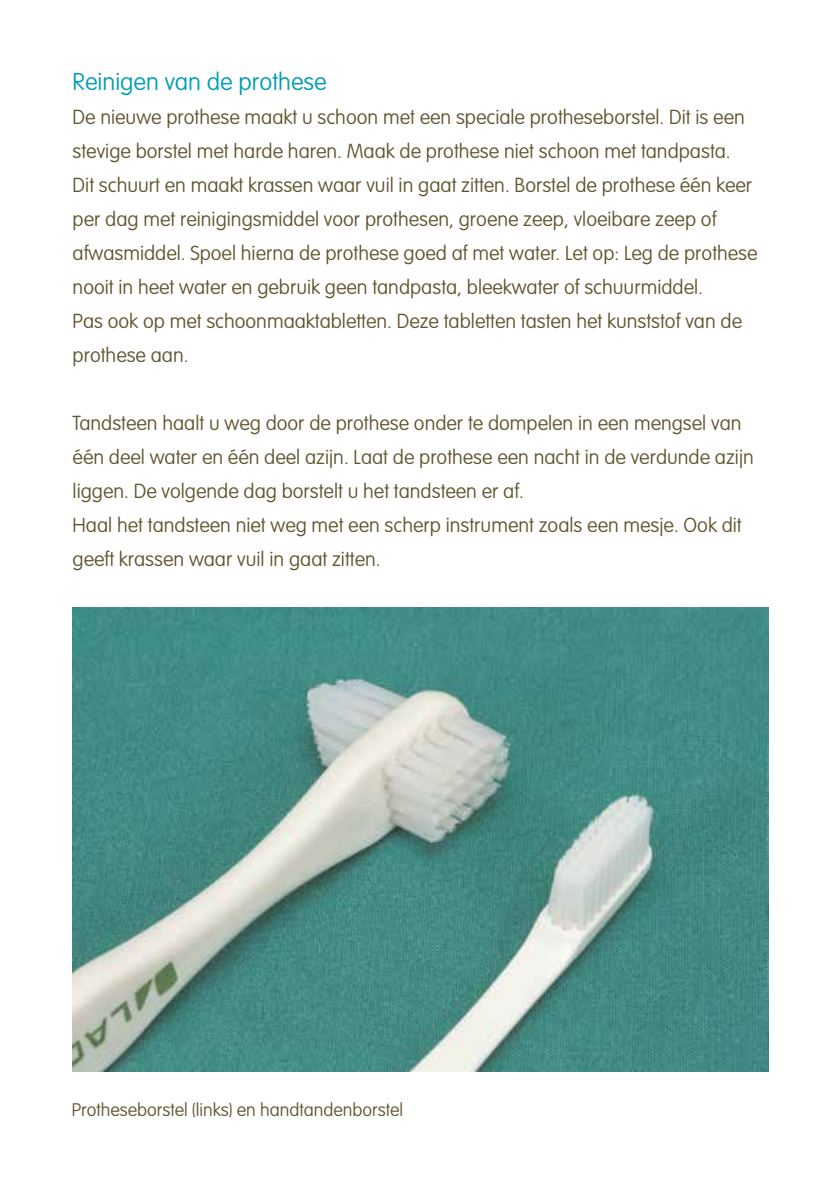
<style>
.page{position:relative;width:840px;height:1191px;background:#fff}
.page>*{position:absolute;margin:0;border:0;box-sizing:border-box;transform-origin:0 0}
.t1{font:100 24px "VAG Rounded Std";color:#009eb3}
.t2{font:100 20px/34px "VAG Rounded Std";color:#61552f}
.t3{font:100 18px "VAG Rounded Std";color:#61552f}
</style>
<div class="page">
<img style="left:73px;top:607px;width:695px;height:464px">
<p class="t1" style="left:73px;top:68px;width:255px">Reinigen van de prothese</p>
<p class="t2" style="left:73px;top:101px;width:686px">De nieuwe prothese maakt u schoon met een speciale protheseborstel. Dit is een stevige borstel met harde haren. Maak de prothese niet schoon met tandpasta.<br>Dit schuurt en maakt krassen waar vuil in gaat zitten. Borstel de prothese één keer per dag met reinigingsmiddel voor prothesen, groene zeep, vloeibare zeep of afwasmiddel. Spoel hierna de prothese goed af met water. Let op: Leg de prothese nooit in heet water en gebruik geen tandpasta, bleekwater of schuurmiddel.<br>Pas ook op met schoonmaaktabletten. Deze tabletten tasten het kunststof van de prothese aan.</p>
<p class="t2" style="left:73px;top:407px;width:682px">Tandsteen haalt u weg door de prothese onder te dompelen in een mengsel van één deel water en één deel azijn. Laat de prothese een nacht in de verdunde azijn liggen. De volgende dag borstelt u het tandsteen er af.<br>Haal het tandsteen niet weg met een scherp instrument zoals een mesje. Ook dit geeft krassen waar vuil in gaat zitten.</p>
<p class="t3" style="left:72px;top:1099px;width:333px">Protheseborstel (links) en handtandenborstel</p>
</div>
